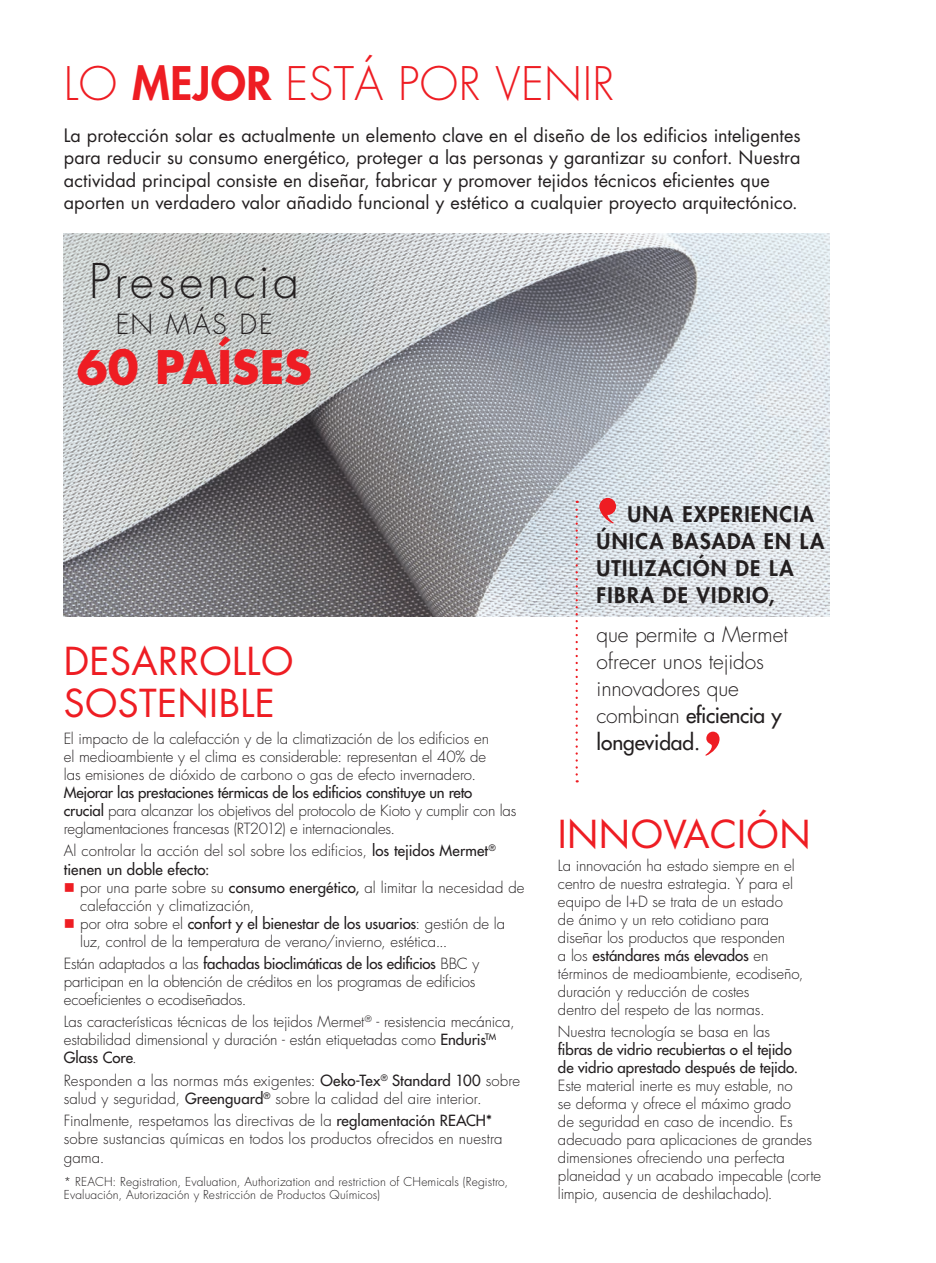
<style>
.page{position:relative;width:936px;height:1263px;background:#fff}
.page>*{position:absolute;margin:0;border:0;box-sizing:border-box;transform-origin:0 0}
.t1{font:300 46.5px "Futura";letter-spacing:.075em;color:#231f20}
.t2{font:300 45px "Futura";letter-spacing:.01em;color:#ee1d23}
.t3{font:700 45px "Futura";color:#ee1d23}
.t4{font:37.5px/42px "Futura";letter-spacing:.01em;color:#ee1d23}
.t5{font:300 27px "Futura";letter-spacing:.07em;color:#231f20}
.t6{font:300 21px/27px "Futura";letter-spacing:-.01em;color:#231f20}
.t7{font:800 21px/27px "Futura";letter-spacing:.06em;color:#231f20}
.t8{font:18px/22.5px "Futura";letter-spacing:.005em;color:#231f20}
.t9{font:300 15px/18px "Futura";letter-spacing:-.005em;color:#231f20}
.t10{font:300 12px/13.5px "Futura";letter-spacing:.01em;color:#231f20}
.s1{font-weight:800}
.s2{font-weight:400}
.s3{color:#ee1d23}
</style>
<div class="page">
<img style="left:64px;top:234px;width:765px;height:383px">
<div style="left:599px;top:498px;width:17px;height:17px;background:#ee1d23;border-radius:50%"></div>
<svg style="left:599px;top:499px;width:14px;height:24px"></svg>
<svg style="left:705px;top:732px;width:14px;height:24px"></svg>
<svg style="left:575px;top:501px;width:2px;height:273px"></svg>
<p class="t2" style="left:64px;top:54px;width:552px">LO <span class="s1">MEJOR</span> ESTÁ POR VENIR</p>
<p class="t8" style="left:64px;top:124px;width:738px">La protección solar es actualmente un elemento clave en el diseño de los edificios inteligentes para reducir su consumo energético, proteger a las personas y garantizar su confort. Nuestra actividad principal consiste en diseñar, fabricar y promover tejidos técnicos eficientes que aporten un verdadero valor añadido funcional y estético a cualquier proyecto arquitectónico.</p>
<p class="t1" style="left:89px;top:251px;width:211px">Presencia</p>
<p class="t5" style="left:116px;top:307px;width:159px">EN MÁS DE</p>
<p class="t3" style="left:77px;top:335px;width:236px">60 PAÍSES</p>
<p class="t4" style="left:64px;top:640px;width:231px">DESARROLLO<br>SOSTENIBLE</p>
<p class="t9" style="left:64px;top:730px;width:454px">El impacto de la calefacción y de la climatización de los edificios en<br>el medioambiente y el clima es considerable: representan el 40% de<br>las emisiones de dióxido de carbono o gas de efecto invernadero.<br><span class="s2">Mejorar las prestaciones térmicas de los edificios constituye un reto crucial</span> para alcanzar los objetivos del protocolo de Kioto y cumplir con las reglamentaciones francesas (RT2012) e internacionales.</p>
<p class="t9" style="left:64px;top:841px;width:433px;line-height:18.8px">Al controlar la acción del sol sobre los edificios, <span class="s2">los tejidos Mermet</span><sup>® </sup><span class="s2">tienen un doble efecto:</span></p>
<p class="t9" style="left:80px;top:879px;width:446px;text-indent:-16px"><span class="s3">■</span> por una parte sobre su <span class="s2">consumo energético,</span> al limitar la necesidad de calefacción y climatización,</p>
<p class="t9" style="left:80px;top:915px;width:426px;text-indent:-16px"><span class="s3">■</span> por otra sobre el <span class="s2">confort y el bienestar de los usuarios</span>: gestión de la luz, control de la temperatura de verano/invierno, estética...</p>
<p class="t9" style="left:64px;top:955px;width:417px">Están adaptados a las <span class="s2">fachadas bioclimáticas de los edificios</span> BBC y participan en la obtención de créditos en los programas de edificios ecoeficientes o ecodiseñados.</p>
<p class="t9" style="left:64px;top:1013px;width:452px">Las características técnicas de los tejidos Mermet<sup>®</sup> - resistencia mecánica, estabilidad dimensional y duración - están etiquetadas como <span class="s2">Enduris</span><sup>TM<br></sup><span class="s2">Glass Core</span>.</p>
<p class="t9" style="left:64px;top:1071px;width:458px">Responden a las normas más exigentes: <span class="s2">Oeko-Tex</span><sup>®</sup> <span class="s2">Standard 100</span> sobre salud y seguridad, <span class="s2">Greenguard</span><sup>®</sup> sobre la calidad del aire interior.</p>
<p class="t9" style="left:64px;top:1111px;width:440px">Finalmente, respetamos las directivas de la <span class="s2">reglamentación REACH* </span>sobre sustancias químicas en todos los productos ofrecidos en nuestra gama.</p>
<p class="t10" style="left:64px;top:1175px;width:446px">* REACH: Registration, Evaluation, Authorization and restriction of CHemicals (Registro,<br>Evaluación, Autorización y Restricción de Productos Químicos)</p>
<p class="t7" style="left:596px;top:500px;width:229px;text-indent:31px">UNA EXPERIENCIA<br>ÚNICA BASADA EN LA<br>UTILIZACIÓN DE LA<br>FIBRA DE VIDRIO,</p>
<p class="t6" style="left:596px;top:621px;width:193px">que permite a Mermet ofrecer unos tejidos innovadores que combinan <span class="s2">eficiencia y longevidad.</span></p>
<p class="t4" style="left:558px;top:812px;width:254px">INNOVACIÓN</p>
<p class="t9" style="left:558px;top:857px;width:247px">La innovación ha estado siempre en el centro de nuestra estrategia. Y para el equipo de I+D se trata de un estado<br>de ánimo y un reto cotidiano para diseñar los productos que responden<br>a los <span class="s2">estándares más elevados</span> en términos de medioambiente, ecodiseño, duración y reducción de costes<br>dentro del respeto de las normas.</p>
<p class="t9" style="left:558px;top:1023px;width:265px">Nuestra tecnología se basa en las<br><span class="s2">fibras de vidrio recubiertas o el tejido<br>de vidrio aprestado después de tejido.<br></span>Este material inerte es muy estable, no<br>se deforma y ofrece el máximo grado<br>de seguridad en caso de incendio. Es adecuado para aplicaciones de grandes dimensiones ofreciendo una perfecta planeidad y un acabado impecable (corte limpio, ausencia de deshilachado).</p>
</div>
